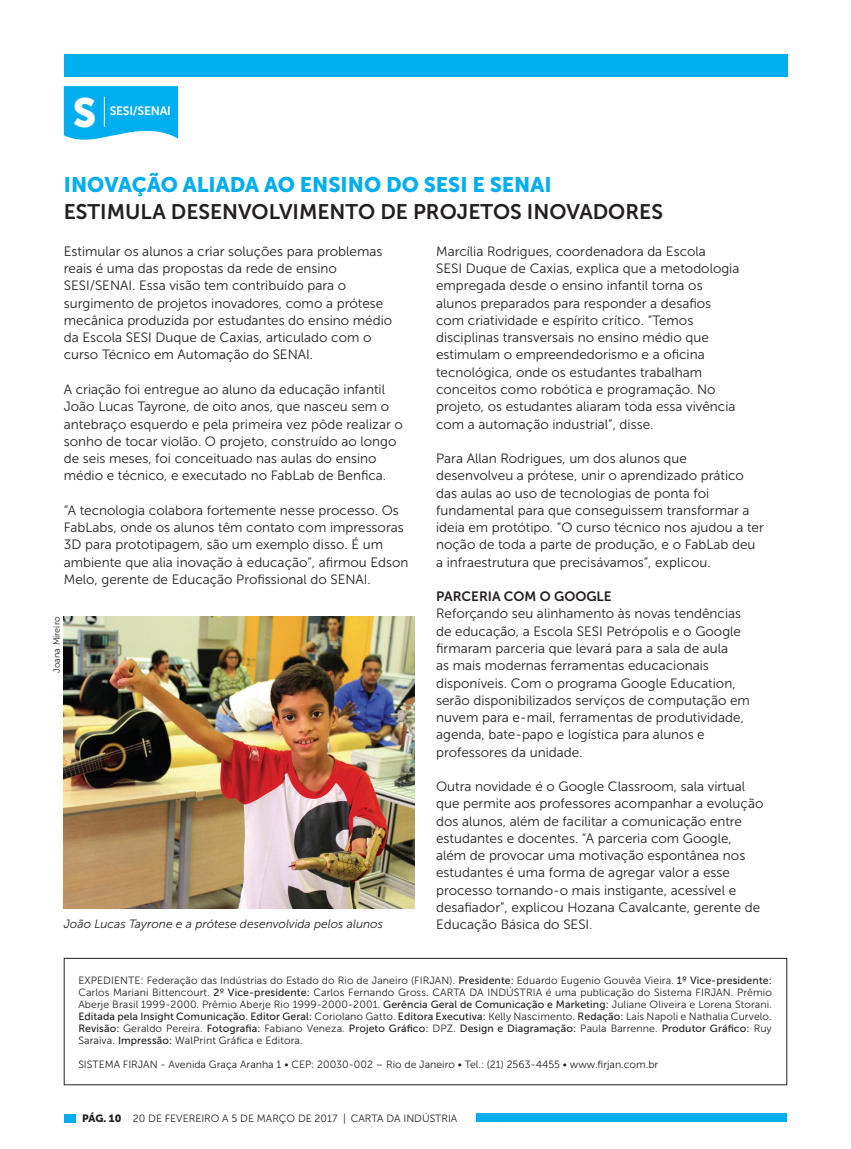
<style>
.page{position:relative;width:851px;height:1149px;background:#fff}
.page>*{position:absolute;margin:0;border:0;box-sizing:border-box;transform-origin:0 0}
.titulo_16{font:40.65px "Museo Sans 900";color:#fff}
.texto{font:21px "Museo Sans 700";color:#231f20}
.texto-2{font:21px "Museo Sans 900";color:#00aeef}
.texto-3{font:13.5px/17.2px "Museo Sans 300";color:#231f20}
.Entretítulo{font:13.5px "Museo Sans 700";color:#231f20}
.t1{font:12.15px "Museo Sans 700";letter-spacing:-.02em;color:#fff}
.Legenda{font:italic 12px "Museo Sans 300";color:#231f20}
.t2{font:10.5px/12px "Museo Sans 300";color:#231f20;text-align:justify}
.Crédito{font:9px "Museo Sans 300";color:#231f20}
.s1{font-family:"Museo Sans 500"}
.s2{font-family:"Museo Sans 900"}
</style>
<div class="page">
<div style="left:476px;top:1113px;width:311px;height:8px;background:#00aeef"></div>
<div style="left:64px;top:54px;width:723px;height:22px;background:#00aeef"></div>
<div style="left:64px;top:1113px;width:11px;height:8px;background:#00aeef"></div>
<img style="left:64px;top:616px;width:351px;height:292px">
<svg style="left:63px;top:957px;width:724px;height:128px"></svg>
<svg style="left:64px;top:86px;width:114px;height:54px;background:#17b5f0"></svg>
<hr style="left:104px;top:97px;width:1px;height:30px;background:#fff">
<p class="titulo_16" style="left:73px;top:90px;width:25px">S</p>
<p class="t1" style="left:110px;top:104px;width:63px">SESI/SENAI</p>
<p class="texto-2" style="left:64px;top:173px;width:489px">INOVAÇÃO ALIADA AO ENSINO DO SESI E SENAI</p>
<p class="texto" style="left:64px;top:200px;width:600px">ESTIMULA DESENVOLVIMENTO DE PROJETOS INOVADORES</p>
<p class="texto-3" style="left:64px;top:243px;width:330px">Estimular os alunos a criar soluções para problemas reais é uma das propostas da rede de ensino SESI/SENAI. Essa visão tem contribuído para o surgimento de projetos inovadores, como a prótese mecânica produzida por estudantes do ensino médio da Escola SESI Duque de Caxias, articulado com o curso Técnico em Automação do SENAI.</p>
<p class="texto-3" style="left:64px;top:381px;width:340px">A criação foi entregue ao aluno da educação infantil João Lucas Tayrone, de oito anos, que nasceu sem o antebraço esquerdo e pela primeira vez pôde realizar o sonho de tocar violão. O projeto, construído ao longo de seis meses, foi conceituado nas aulas do ensino médio e técnico, e executado no FabLab de Benfica.</p>
<p class="texto-3" style="left:64px;top:501px;width:346px">“A tecnologia colabora fortemente nesse processo. Os FabLabs, onde os alunos têm contato com impressoras 3D para prototipagem, são um exemplo disso. É um ambiente que alia inovação à educação”, afirmou Edson Melo, gerente de Educação Profissional do SENAI.</p>
<p class="Crédito" style="left:52px;top:672px;width:58px;rotate:-90deg">Joana Mireiro</p>
<p class="texto-3" style="left:436px;top:243px;width:305px">Marcília Rodrigues, coordenadora da Escola<br>SESI Duque de Caxias, explica que a metodologia empregada desde o ensino infantil torna os alunos preparados para responder a desafios com criatividade e espírito crítico. “Temos disciplinas transversais no ensino médio que estimulam o empreendedorismo e a oficina tecnológica, onde os estudantes trabalham conceitos como robótica e programação. No projeto, os estudantes aliaram toda essa vivência com a automação industrial”, disse.</p>
<p class="texto-3" style="left:436px;top:450px;width:329px">Para Allan Rodrigues, um dos alunos que desenvolveu a prótese, unir o aprendizado prático das aulas ao uso de tecnologias de ponta foi fundamental para que conseguissem transformar a ideia em protótipo. “O curso técnico nos ajudou a ter noção de toda a parte de produção, e o FabLab deu a infraestrutura que precisávamos”, explicou.</p>
<p class="Entretítulo" style="left:436px;top:588px;width:177px">PARCERIA COM O GOOGLE</p>
<p class="texto-3" style="left:436px;top:605px;width:315px">Reforçando seu alinhamento às novas tendências de educação, a Escola SESI Petrópolis e o Google firmaram parceria que levará para a sala de aula<br>as mais modernas ferramentas educacionais disponíveis. Com o programa Google Education, serão disponibilizados serviços de computação em nuvem para e-mail, ferramentas de produtividade, agenda, bate-papo e logística para alunos e professores da unidade.</p>
<p class="texto-3" style="left:436px;top:777px;width:329px">Outra novidade é o Google Classroom, sala virtual que permite aos professores acompanhar a evolução dos alunos, além de facilitar a comunicação entre estudantes e docentes. “A parceria com Google, além de provocar uma motivação espontânea nos estudantes é uma forma de agregar valor a esse processo tornando-o mais instigante, acessível e desafiador”, explicou Hozana Cavalcante, gerente de</p>
<p class="Legenda" style="left:64px;top:917px;width:321px">João Lucas Tayrone e a prótese desenvolvida pelos alunos</p>
<p class="texto-3" style="left:436px;top:915px;width:158px">Educação Básica do SESI.</p>
<p class="t2" style="left:78px;top:974px;width:695px">EXPEDIENTE: Federação das Indústrias do Estado do Rio de Janeiro (FIRJAN). <span class="s1">Presidente:</span> Eduardo Eugenio Gouvêa Vieira. <span class="s1">1º Vice-presidente:<br></span>Carlos Mariani Bittencourt. <span class="s1">2º Vice-presidente:</span> Carlos Fernando Gross. CARTA DA INDÚSTRIA é uma publicação do Sistema FIRJAN. Prêmio Aberje Brasil 1999-2000. Prêmio Aberje Rio 1999-2000-2001. <span class="s1">Gerência Geral de Comunicação e Marketing:</span> Juliane Oliveira e Lorena Storani.<br><span class="s1">Editada pela Insight Comunicação. Editor Geral:</span> Coriolano Gatto. <span class="s1">Editora Executiva:</span> Kelly Nascimento. <span class="s1">Redação:</span> Laís Napoli e Nathalia Curvelo.<br><span class="s1">Revisão:</span> Geraldo Pereira. <span class="s1">Fotografia:</span> Fabiano Veneza. <span class="s1">Projeto Gráfico:</span> DPZ. <span class="s1">Design e Diagramação:</span> Paula Barrenne. <span class="s1">Produtor Gráfico:</span> Ruy Saraiva. <span class="s1">Impressão:</span> WalPrint Gráfica e Editora.</p>
<p class="t2" style="left:78px;top:1058px;width:581px">SISTEMA FIRJAN - Avenida Graça Aranha 1 • CEP: 20030-002 – Rio de Janeiro • Tel.: (21) 2563-4455 • www.firjan.com.br</p>
<p class="t2" style="left:82px;top:1111px;width:377px"><span class="s2">PÁG. 10</span> 20 DE FEVEREIRO A 5 DE MARÇO DE 2017 | CARTA DA INDÚSTRIA</p>
</div>
